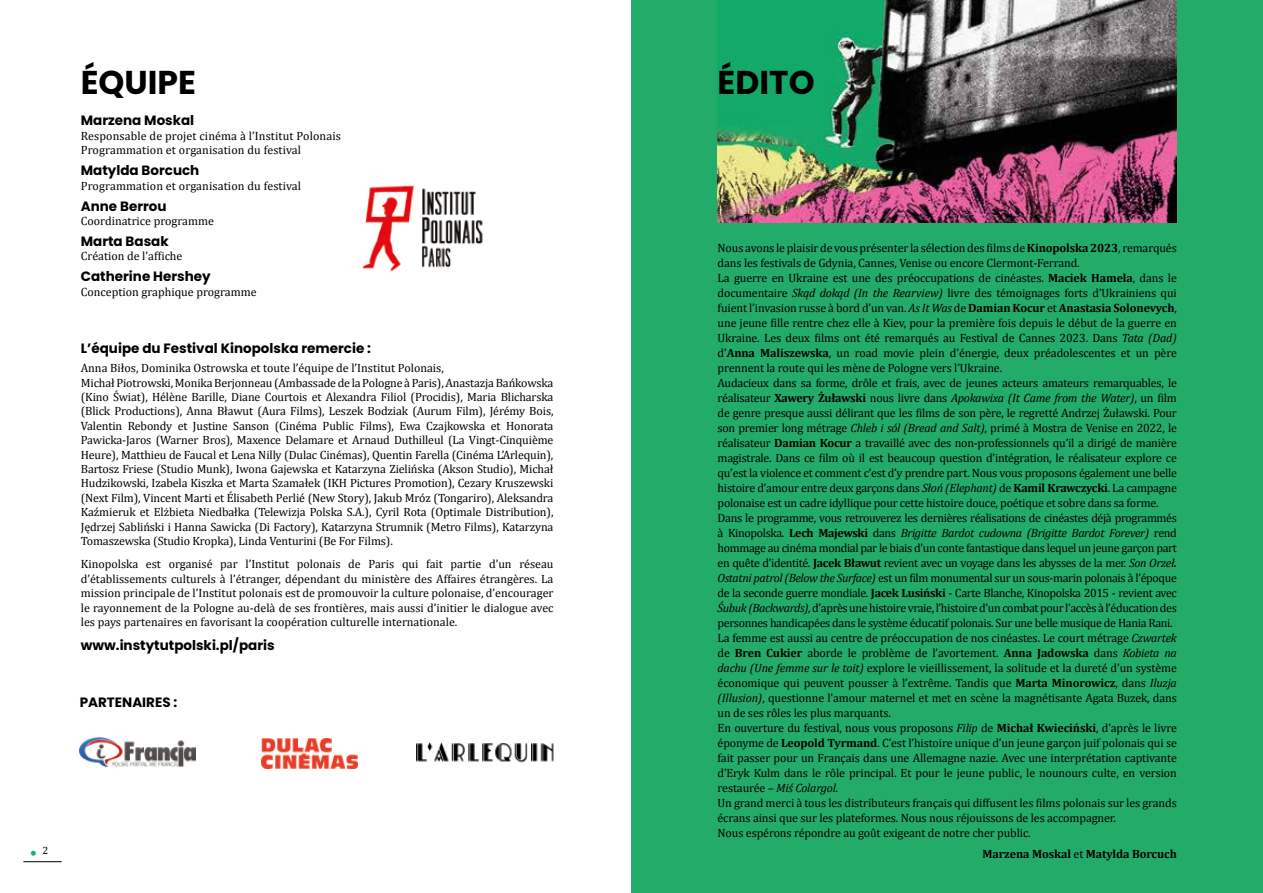
<style>
.page{position:relative;width:1263px;height:893px;background:#fff}
.page>*{position:absolute;margin:0;border:0;box-sizing:border-box;transform-origin:0 0}
.t1{font:700 33px "Poppins";color:#000}
.t2{font:16.5px "Cambria";color:#23ab6a}
.t3{font:700 13.5px "Poppins";color:#000}
.t4{font:12px/15px "Cambria";letter-spacing:-.01em;color:#000}
.t5{font:12px/14.4px "Cambria";letter-spacing:.01em;color:#000}
.t6{font:700 12px "Cambria";letter-spacing:-.01em;color:#000}
.t7{font:10.5px "Cambria";color:#000}
.s1{font-weight:700}
.s2{font-style:italic}
.s3{font-weight:700;font-style:italic}
.s4{font-weight:400}
</style>
<div class="page">
<hr style="left:23px;top:861px;width:39px;height:1px;background:#000">
<div style="left:631px;top:0;width:632px;height:893px;background:#23ab6a"></div>
<img style="left:718px;top:0;width:459px;height:223px">
<img style="left:362px;top:185px;width:121px;height:87px">
<img style="left:416px;top:743px;width:137px;height:20px">
<img style="left:262px;top:739px;width:95px;height:29px">
<img style="left:80px;top:738px;width:116px;height:28px">
<h1 class="t1" style="left:81px;top:63px;width:117px">ÉQUIPE</h1>
<p class="t3" style="left:81px;top:113px;width:115px">Marzena Moskal</p>
<p class="t5" style="left:81px;top:128px;width:262px">Responsable de projet cinéma à l’Institut Polonais<br>Programmation et organisation du festival</p>
<p class="t3" style="left:81px;top:163px;width:120px">Matylda Borcuch</p>
<p class="t5" style="left:81px;top:178px;width:222px">Programmation et organisation du festival</p>
<p class="t3" style="left:81px;top:198px;width:87px">Anne Berrou</p>
<p class="t4" style="left:81px;top:213px;width:135px">Coordinatrice programme</p>
<p class="t3" style="left:81px;top:233px;width:89px">Marta Basak</p>
<p class="t4" style="left:81px;top:249px;width:103px">Création de l’affiche</p>
<p class="t3" style="left:81px;top:269px;width:131px">Catherine Hershey</p>
<p class="t4" style="left:81px;top:284px;width:177px">Conception graphique programme</p>
<p class="t3" style="left:81px;top:341px;width:292px">L’équipe du Festival Kinopolska remercie :</p>
<p class="t4" style="left:81px;top:361px;width:474px;line-height:14.4px">Anna Biłos, Dominika Ostrowska et toute l’équipe de l’Institut Polonais,<br>Michał Piotrowski, Monika Berjonneau (Ambassade de la Pologne à Paris), Anastazja Bańkowska (Kino Świat), Hélène Barille, Diane Courtois et Alexandra Filiol (Procidis), Maria Blicharska (Blick Productions), Anna Bławut (Aura Films), Leszek Bodziak (Aurum Film), Jérémy Bois, Valentin Rebondy et Justine Sanson (Cinéma Public Films), Ewa Czajkowska et Honorata Pawicka-Jaros (Warner Bros), Maxence Delamare et Arnaud Duthilleul (La Vingt-Cinquième Heure), Matthieu de Faucal et Lena Nilly (Dulac Cinémas), Quentin Farella (Cinéma L’Arlequin), Bartosz Friese (Studio Munk), Iwona Gajewska et Katarzyna Zielińska (Akson Studio), Michał Hudzikowski, Izabela Kiszka et Marta Szamałek (IKH Pictures Promotion), Cezary Kruszewski (Next Film), Vincent Marti et Élisabeth Perlié (New Story), Jakub Mróz (Tongariro), Aleksandra Kaźmieruk et Elżbieta Niedbałka (Telewizja Polska S.A.), Cyril Rota (Optimale Distribution), Jędrzej Sabliński i Hanna Sawicka (Di Factory), Katarzyna Strumnik (Metro Films), Katarzyna Tomaszewska (Studio Kropka), Linda Venturini (Be For Films).</p>
<p class="t4" style="left:81px;top:557px;width:474px;line-height:14.4px;text-align:justify">Kinopolska est organisé par l’Institut polonais de Paris qui fait partie d’un réseau d’établissements culturels à l’étranger, dépendant du ministère des Affaires étrangères. La mission principale de l’Institut polonais est de promouvoir la culture polonaise, d’encourager le rayonnement de la Pologne au-delà de ses frontières, mais aussi d’initier le dialogue avec les pays partenaires en favorisant la coopération culturelle internationale.</p>
<p class="t3" style="left:81px;top:637px;width:195px">www.instytutpolski.pl/paris</p>
<p class="t3" style="left:80px;top:694px;width:99px">PARTENAIRES :</p>
<p class="t7" style="left:43px;top:844px;width:7px">2</p>
<h2 class="t2" style="left:30px;top:842px;width:9px">•</h2>
<h1 class="t1" style="left:718px;top:63px;width:99px">ÉDITO</h1>
<p class="t4" style="left:717px;top:241px;width:461px">Nous avons le plaisir de vous présenter la sélection des films de <span class="s1">Kinopolska 2023</span>, remarqués dans les festivals de Gdynia, Cannes, Venise ou encore Clermont-Ferrand.<br>La guerre en Ukraine est une des préoccupations de cinéastes. <span class="s1">Maciek Hamela</span>, dans le documentaire <span class="s2">Skąd dokąd (In the Rearview)</span> livre des témoignages forts d’Ukrainiens qui fuient l’invasion russe à bord d’un van. <span class="s2">As It Was</span> de <span class="s1">Damian Kocur</span> et <span class="s1">Anastasia Solonevych</span>, une jeune fille rentre chez elle à Kiev, pour la première fois depuis le début de la guerre en Ukraine. Les deux films ont été remarqués au Festival de Cannes 2023. Dans <span class="s2">Tata (Dad) </span>d’<span class="s1">Anna Maliszewska</span>, un road movie plein d’énergie, deux préadolescentes et un père prennent la route qui les mène de Pologne vers l’Ukraine.<br>Audacieux dans sa forme, drôle et frais, avec de jeunes acteurs amateurs remarquables, le réalisateur <span class="s1">Xawery Żuławski</span> nous livre dans <span class="s2">Apokawixa (It Came from the Water)</span>, un film de genre presque aussi délirant que les films de son père, le regretté Andrzej Żuławski. Pour son premier long métrage <span class="s2">Chleb i sól (Bread and Salt)</span>, primé à Mostra de Venise en 2022, le réalisateur <span class="s1">Damian Kocur</span> a travaillé avec des non-professionnels qu’il a dirigé de manière magistrale. Dans ce film où il est beaucoup question d’intégration, le réalisateur explore ce qu’est la violence et comment c’est d’y prendre part. Nous vous proposons également une belle histoire d’amour entre deux garçons dans <span class="s2">Słoń (Elephant)</span> de <span class="s1">Kamil Krawczycki</span>. La campagne polonaise est un cadre idyllique pour cette histoire douce, poétique et sobre dans sa forme.<br>Dans le programme, vous retrouverez les dernières réalisations de cinéastes déjà programmés à Kinopolska. <span class="s1">Lech Majewski</span> dans <span class="s2">Brigitte Bardot cudowna (Brigitte Bardot Forever)</span> rend hommage au cinéma mondial par le biais d’un conte fantastique dans lequel un jeune garçon part en quête d’identité. <span class="s1">Jacek Bławut</span> revient avec un voyage dans les abysses de la mer. <span class="s2">Son Orzeł</span><span class="s3">.<br></span><span class="s2">Ostatni patrol (Below the Surface)</span> est un film monumental sur un sous-marin polonais à l’époque de la seconde guerre mondiale. <span class="s1">Jacek Lusiński</span> - Carte Blanche, Kinopolska 2015 - revient avec <span class="s2">Śubuk (Backwards),</span> d’après une histoire vraie, l’histoire d’un combat pour l’accès à l’éducation des personnes handicapées dans le système éducatif polonais. Sur une belle musique de Hania Rani.<br>La femme est aussi au centre de préoccupation de nos cinéastes. Le court métrage <span class="s2">Czwartek </span>de <span class="s1">Bren Cukier</span> aborde le problème de l’avortement. <span class="s1">Anna Jadowska</span> dans <span class="s2">Kobieta na dachu (Une femme sur le toit)</span> explore le vieillissement, la solitude et la dureté d’un système économique qui peuvent pousser à l’extrême. Tandis que <span class="s1">Marta Minorowicz</span>, dans <span class="s2">Iluzja (Illusion)</span>, questionne l’amour maternel et met en scène la magnétisante Agata Buzek, dans un de ses rôles les plus marquants.<br>En ouverture du festival, nous vous proposons <span class="s2">Filip</span> de <span class="s1">Michał Kwieciński</span>, d’après le livre éponyme de <span class="s1">Leopold Tyrmand</span>. C’est l’histoire unique d’un jeune garçon juif polonais qui se fait passer pour un Français dans une Allemagne nazie. Avec une interprétation captivante d’Eryk Kulm dans le rôle principal. Et pour le jeune public, le nounours culte, en version restaurée – <span class="s2">Miś Colargol</span>.<br>Un grand merci à tous les distributeurs français qui diffusent les films polonais sur les grands écrans ainsi que sur les plateformes. Nous nous réjouissons de les accompagner.<br>Nous espérons répondre au goût exigeant de notre cher public.</p>
<p class="t6" style="left:982px;top:847px;width:196px">Marzena Moskal <span class="s4">et</span> Matylda Borcuch</p>
</div>
